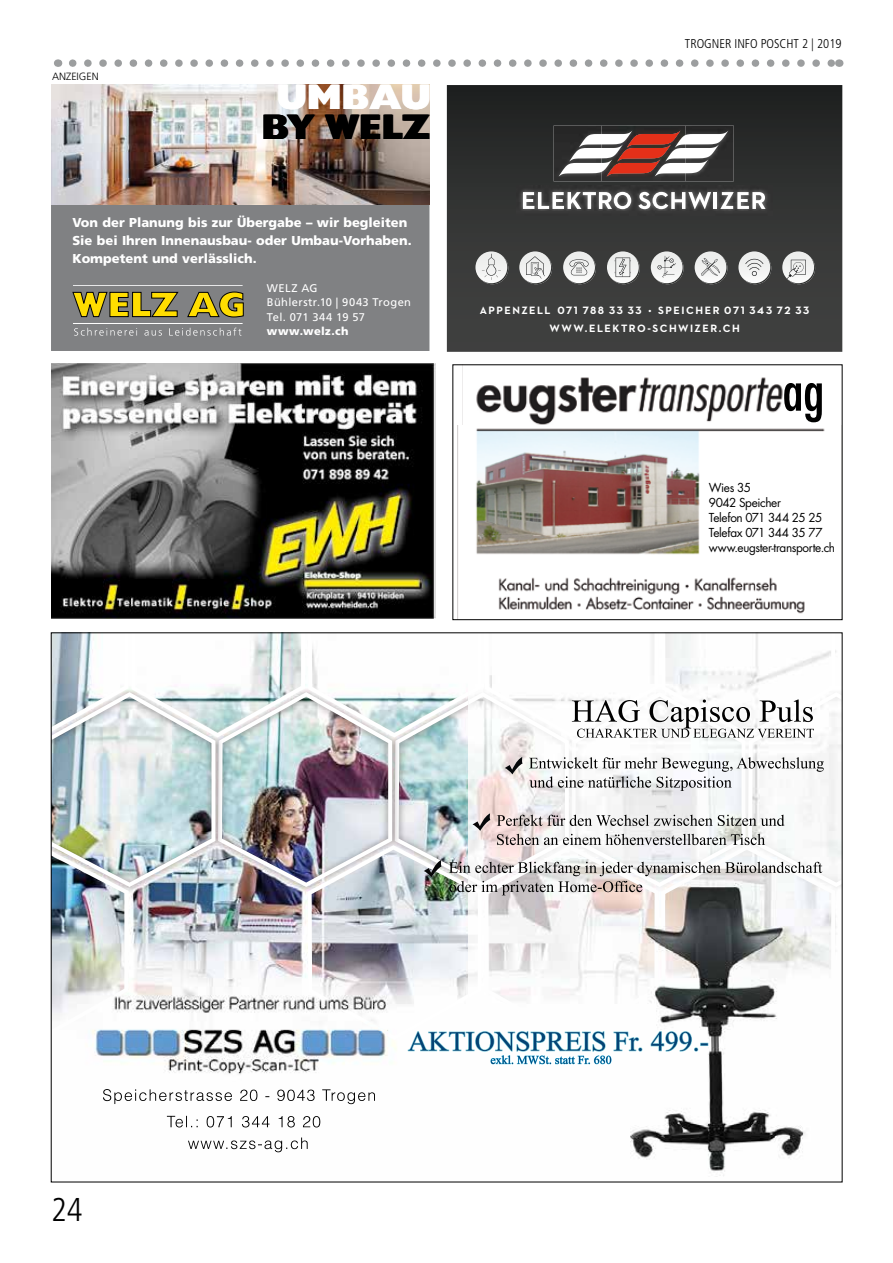
<style>
.page{position:relative;width:893px;height:1263px;background:#fff}
.page>*{position:absolute;margin:0;border:0;box-sizing:border-box;transform-origin:0 0}
.t1{font:condensed 54px "Futura";color:#000}
.t2{font:800 35.55px "Gill Sans";letter-spacing:-.01em;color:#000}
.t3{font:800 35.55px "Gill Sans";color:#fff}
.t4{font:300 condensed 33px "Frutiger";color:#000}
.t5{font:900 12.9px/18px "Frutiger LT Pro";color:#fff}
.t6{font:300 condensed 12.75px "Frutiger";color:#000}
.t7{font:12px/15px "Futura";letter-spacing:-.03em;color:#000}
.t8{font:11.1px/14.4px "Frutiger LT Pro";letter-spacing:.035em;color:#fff}
.t9{font:900 11.1px "Frutiger LT Pro";letter-spacing:.045em;color:#fff}
.t10{font:700 10.8px/17.2px "Neutraface 2 Text";letter-spacing:.135em;color:#fff;text-align:center}
.t11{font:300 10.5px "Frutiger";color:#000}
</style>
<div class="page">
<img style="left:92px;top:684px;width:376px;height:469px">
<img style="left:218px;top:692px;width:90px;height:195px">
<img style="left:53px;top:692px;width:162px;height:195px">
<img style="left:131px;top:635px;width:174px;height:102px">
<img style="left:53px;top:635px;width:75px;height:97px">
<img style="left:308px;top:845px;width:160px;height:195px">
<img style="left:53px;top:851px;width:75px;height:183px">
<img style="left:308px;top:646px;width:160px;height:69px">
<img style="left:468px;top:635px;width:370px;height:542px">
<img style="left:571px;top:692px;width:174px;height:195px">
<img style="left:748px;top:692px;width:92px;height:195px">
<img style="left:468px;top:692px;width:101px;height:195px">
<img style="left:468px;top:884px;width:14px;height:114px">
<img style="left:484px;top:845px;width:174px;height:195px">
<img style="left:661px;top:845px;width:174px;height:195px">
<img style="left:468px;top:635px;width:14px;height:61px">
<img style="left:475px;top:1031px;width:131px;height:21px">
<img style="left:495px;top:1055px;width:16px;height:9px">
<img style="left:61px;top:818px;width:381px;height:59px">
<img style="left:110px;top:771px;width:380px;height:60px">
<img style="left:142px;top:715px;width:381px;height:59px">
<svg style="left:447px;top:85px;width:395px;height:267px;background:#333433"></svg>
<img style="left:517px;top:186px;width:255px;height:29px">
<svg style="left:523px;top:192px;width:108px;height:17px"></svg>
<svg style="left:638px;top:192px;width:73px;height:17px"></svg>
<hr style="left:713px;top:192px;width:4px;height:17px;background:#fff">
<svg style="left:720px;top:192px;width:45px;height:17px"></svg>
<img style="left:554px;top:126px;width:180px;height:55px">
<img style="left:601px;top:126px;width:84px;height:55px">
<svg style="left:559px;top:130px;width:169px;height:46px"></svg>
<svg style="left:564px;top:252px;width:32px;height:32px"></svg>
<svg style="left:563px;top:251px;width:32px;height:32px"></svg>
<svg style="left:569px;top:259px;width:20px;height:16px"></svg>
<svg style="left:520px;top:252px;width:32px;height:32px"></svg>
<svg style="left:519px;top:251px;width:32px;height:32px"></svg>
<svg style="left:526px;top:256px;width:19px;height:23px"></svg>
<svg style="left:608px;top:252px;width:32px;height:32px"></svg>
<svg style="left:607px;top:251px;width:32px;height:32px"></svg>
<svg style="left:615px;top:258px;width:16px;height:19px"></svg>
<svg style="left:476px;top:252px;width:32px;height:32px"></svg>
<svg style="left:475px;top:251px;width:32px;height:32px"></svg>
<svg style="left:482px;top:254px;width:19px;height:26px"></svg>
<svg style="left:783px;top:252px;width:32px;height:32px"></svg>
<svg style="left:782px;top:251px;width:32px;height:32px"></svg>
<svg style="left:787px;top:260px;width:19px;height:19px"></svg>
<svg style="left:739px;top:252px;width:32px;height:32px"></svg>
<svg style="left:738px;top:251px;width:32px;height:32px"></svg>
<svg style="left:745px;top:259px;width:18px;height:17px"></svg>
<svg style="left:696px;top:252px;width:31px;height:32px"></svg>
<div style="left:695px;top:251px;width:31px;height:32px;background:linear-gradient(to bottom,#e8e9e8,#fafafa);border-radius:16px"></div>
<svg style="left:701px;top:258px;width:19px;height:18px"></svg>
<svg style="left:652px;top:252px;width:32px;height:32px"></svg>
<svg style="left:651px;top:251px;width:32px;height:32px"></svg>
<svg style="left:657px;top:256px;width:19px;height:22px"></svg>
<div style="left:51px;top:89px;width:378px;height:262px;background:#808183"></div>
<img style="left:51px;top:85px;width:378px;height:119px">
<svg style="left:72px;top:291px;width:107px;height:26px"></svg>
<svg style="left:187px;top:291px;width:57px;height:27px"></svg>
<svg style="left:74px;top:328px;width:63px;height:8px"></svg>
<svg style="left:144px;top:330px;width:18px;height:6px"></svg>
<svg style="left:169px;top:328px;width:72px;height:8px"></svg>
<hr style="left:73px;top:285px;width:170px;height:1px;background:#fff">
<hr style="left:73px;top:323px;width:170px;height:1px;background:#fff">
<img style="left:476px;top:428px;width:349px;height:186px">
<img style="left:462px;top:367px;width:321px;height:57px">
<div style="left:706px;top:477px;width:127px;height:81px;background:#fff"></div>
<div style="left:453px;top:365px;width:389px;height:255px;border:1px solid #000"></div>
<img style="left:51px;top:364px;width:384px;height:255px">
<svg style="left:73px;top:59px;width:758px;height:8px"></svg>
<p class="t11" style="left:52px;top:71px;width:48px">ANZEIGEN</p>
<h2 class="t3" style="left:278px;top:76px;width:155px">UMBAU</h2>
<h2 class="t2" style="left:262px;top:107px;width:170px">BY WELZ</h2>
<p class="t5" style="left:72px;top:213px;width:341px">Von der Planung bis zur Übergabe – wir begleiten<br>Sie bei Ihren Innenausbau- oder Umbau-Vorhaben.<br>Kompetent und verlässlich.</p>
<p class="t8" style="left:267px;top:281px;width:146px">WELZ AG<br>Bühlerstr.10 | 9043 Trogen<br>Tel. 071 344 19 57</p>
<p class="t9" style="left:267px;top:324px;width:83px">www.welz.ch</p>
<p class="t6" style="left:685px;top:36px;width:158px">TROGNER INFO POSCHT 2 | 2019</p>
<p class="t10" style="left:480px;top:302px;width:331px">APPENZELL 071 788 33 33 • SPEICHER 071 343 72 33<br>WWW.ELEKTRO-SCHWIZER.CH</p>
<h1 class="t1" style="left:783px;top:357px;width:43px">ag</h1>
<p class="t7" style="left:709px;top:480px;width:128px">Wies 35<br>9042 Speicher<br>Telefon 071 344 25 25<br>Telefax 071 344 35 77 www.eugster-transporte.ch</p>
<h3 class="t4" style="left:51px;top:1191px;width:33px">24</h3>
</div>
